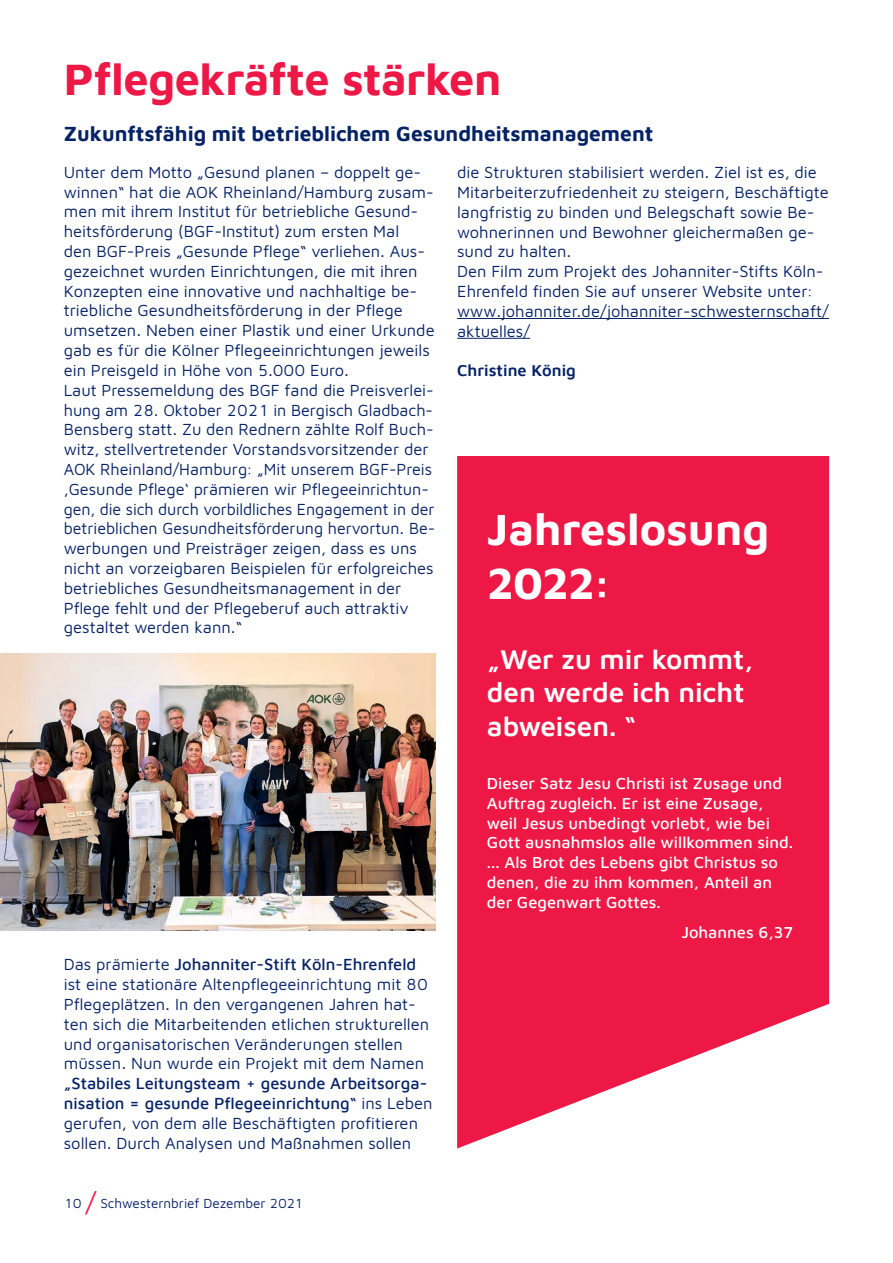
<style>
.page{position:relative;width:893px;height:1263px;background:#fff}
.page>*{position:absolute;margin:0;border:0;box-sizing:border-box;transform-origin:0 0}
.t1{font:700 45px "Maven Johanniter";letter-spacing:-.01em;color:#ed1845}
.t2{font:700 45px/54px "Maven Pro";color:#fff}
.t3{font:600 27.9px/33.5px "Maven Pro";color:#fff}
.t4{font:700 21px "Maven Johanniter";color:#052265}
.t5{font:16.5px/19.8px "Maven Johanniter";color:#052265}
.t6{font:500 16.5px/19.8px "Maven Pro";color:#fff}
.t7{font:600 16.5px "Maven Johanniter";color:#052265}
.t8{font:13.5px "Maven Johanniter";color:#052265}
.s1{font-weight:500}
.s2{font-size:27px;color:#ed1845}
</style>
<div class="page">
<svg style="left:457px;top:456px;width:372px;height:692px;background:#ee3058"></svg>
<img style="left:0;top:653px;width:436px;height:278px">
<hr style="left:457px;top:318px;width:372px;height:1px;background:#052265">
<hr style="left:457px;top:338px;width:73px;height:1px;background:#052265">
<h1 class="t1" style="left:64px;top:48px;width:439px">Pflegekräfte stärken</h1>
<p class="t4" style="left:64px;top:118px;width:591px">Zukunftsfähig mit betrieblichem Gesundheitsmanagement</p>
<p class="t5" style="left:64px;top:161px;width:373px">Unter dem Motto „Gesund planen – doppelt ge&shy;winnen“ hat die AOK Rheinland/Hamburg zusam&shy;men mit ihrem Institut für betriebliche Gesund&shy;heitsförderung (BGF-Institut) zum ersten Mal<br>den BGF-Preis „Gesunde Pflege“ verliehen. Aus&shy;gezeichnet wurden Einrichtungen, die mit ihren Konzepten eine innovative und nachhaltige be&shy;triebliche Gesundheitsförderung in der Pflege umsetzen. Neben einer Plastik und einer Urkunde gab es für die Kölner Pflegeeinrichtungen jeweils ein Preisgeld in Höhe von 5.000 Euro.<br>Laut Pressemeldung des BGF fand die Preisverlei&shy;hung am 28. Oktober 2021 in Bergisch Gladbach-Bensberg statt. Zu den Rednern zählte Rolf Buch&shy;witz, stellvertretender Vorstandsvorsitzender der AOK Rheinland/Hamburg: „Mit unserem BGF-Preis ,Gesunde Pflege‘ prämieren wir Pflegeeinrichtun&shy;gen, die sich durch vorbildliches Engagement in der betrieblichen Gesundheitsförderung hervortun. Be&shy;werbungen und Preisträger zeigen, dass es uns nicht an vorzeigbaren Beispielen für erfolgreiches betriebliches Gesundheitsmanagement in der Pflege fehlt und der Pflegeberuf auch attraktiv gestaltet werden kann.“</p>
<p class="t5" style="left:64px;top:954px;width:367px">Das prämierte <span class="s1">Johanniter-Stift Köln-Ehrenfeld </span>ist eine stationäre Altenpflegeeinrichtung mit 80<br>Pflegeplätzen. In den vergangenen Jahren hat&shy;ten sich die Mitarbeitenden etlichen strukturellen und organisatorischen Veränderungen stellen müssen. Nun wurde ein Projekt mit dem Namen</p>
<p class="t5" style="left:64px;top:1072px;width:370px"><span class="s1">„Stabiles Leitungsteam + gesunde Arbeitsorga&shy;nisation = gesunde Pflegeeinrichtung“</span> ins Leben gerufen, von dem alle Beschäftigten profitieren sollen. Durch Analysen und Maßnahmen sollen</p>
<p class="t8" style="left:64px;top:1194px;width:241px">10 <span class="s2">/</span> Schwesternbrief Dezember 2021</p>
<p class="t5" style="left:457px;top:162px;width:373px">die Strukturen stabilisiert werden. Ziel ist es, die Mitarbeiterzufriedenheit zu steigern, Beschäftigte langfristig zu binden und Belegschaft sowie Be&shy;wohnerinnen und Bewohner gleichermaßen ge&shy;sund zu halten.<br>Den Film zum Projekt des Johanniter-Stifts Köln-Ehrenfeld finden Sie auf unserer Website unter: www.johanniter.de/johanniter-schwesternschaft/ aktuelles/</p>
<p class="t7" style="left:457px;top:359px;width:120px">Christine König</p>
<h1 class="t2" style="left:487px;top:500px;width:284px">Jahreslosung<br>2022:</h1>
<h2 class="t3" style="left:487px;top:641px;width:268px">„Wer zu mir kommt, den werde ich nicht abweisen. “</h2>
<p class="t6" style="left:487px;top:772px;width:308px">Dieser Satz Jesu Christi ist Zusage und Auftrag zugleich. Er ist eine Zusage, weil Jesus unbedingt vorlebt, wie bei Gott ausnahmslos alle willkommen sind. ... Als Brot des Lebens gibt Christus so denen, die zu ihm kommen, Anteil an der Gegenwart Gottes.</p>
<p class="t6" style="left:681px;top:921px;width:113px">Johannes 6,37</p>
</div>
